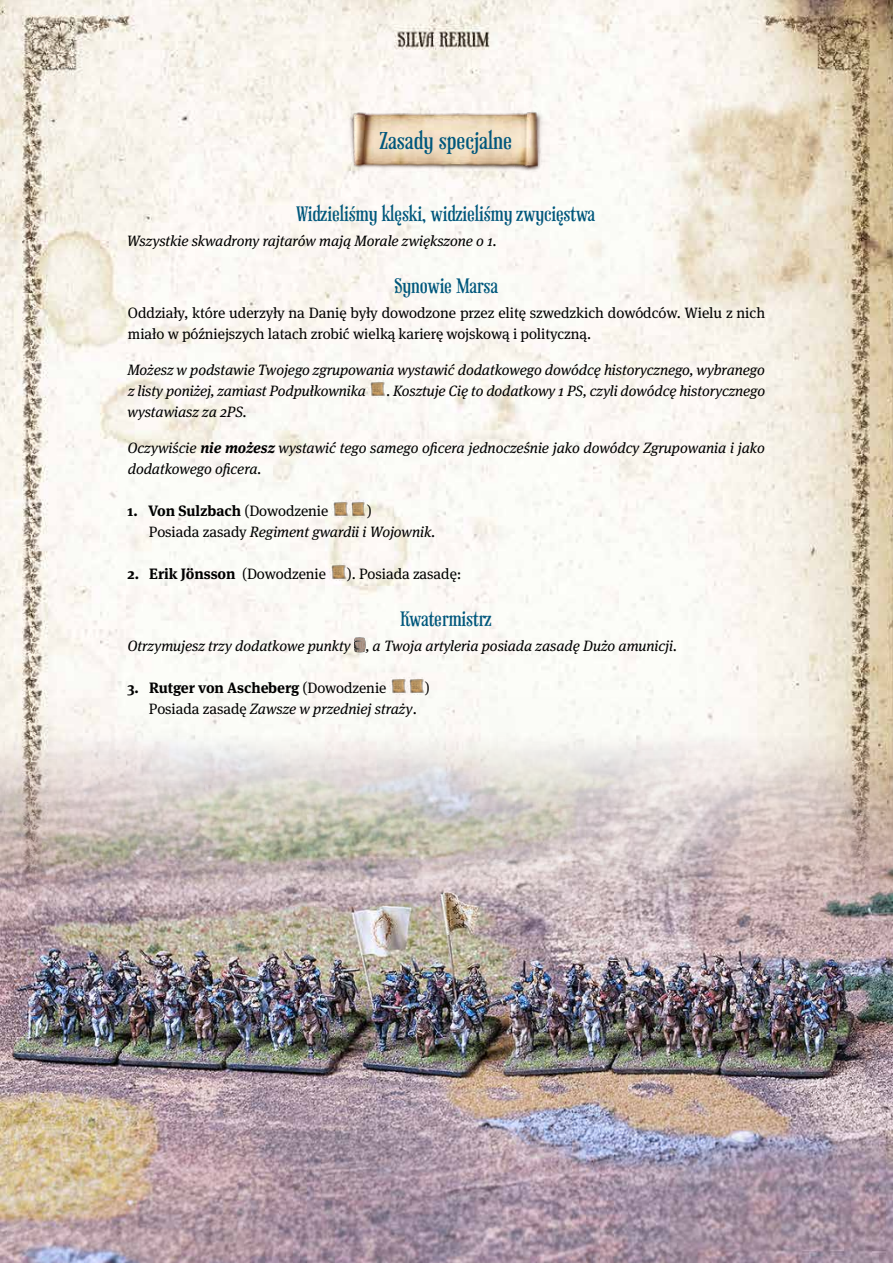
<style>
.page{position:relative;width:893px;height:1263px;background:#fff}
.page>*{position:absolute;margin:0;border:0;box-sizing:border-box;transform-origin:0 0}
.t1{font:22.5px "Phaeton";letter-spacing:-.005em;color:#00577c}
.t2{font:19.5px "Phaeton";letter-spacing:-.005em;color:#00577c}
.t3{font:italic 15px/21px "Meta Serif Pro";letter-spacing:-.005em;color:#000}
.t4{font:15px/21px "Meta Serif Pro";letter-spacing:-.005em;color:#000}
.t5{font:700 15px "Meta Serif Pro";letter-spacing:-.005em;color:#000}
.s1{font-weight:700}
.s2{font-weight:400}
.s3{font-style:normal}
</style>
<div class="page">
<img style="left:0;top:0;width:893px;height:697px">
<img style="left:339px;top:96px;width:215px;height:89px">
<img style="left:369px;top:380px;width:18px;height:18px">
<img style="left:332px;top:500px;width:35px;height:17px">
<img style="left:329px;top:563px;width:18px;height:17px">
<svg style="left:354px;top:637px;width:12px;height:15px"></svg>
<img style="left:390px;top:677px;width:35px;height:17px">
<img style="left:0;top:697px;width:893px;height:566px">
<h1 class="t1" style="left:380px;top:126px;width:134px">Zasady specjalne</h1>
<h2 class="t2" style="left:296px;top:201px;width:301px">Widzieliśmy klęski, widzieliśmy zwycięstwa</h2>
<p class="t3" style="left:127px;top:230px;width:371px">Wszystkie skwadrony rajtarów mają Morale zwiększone o 1.</p>
<h2 class="t2" style="left:394px;top:272px;width:106px">Synowie Marsa</h2>
<p class="t4" style="left:128px;top:302px;width:639px">Oddziały, które uderzyły na Danię były dowodzone przez elitę szwedzkich dowódców. Wielu z nich miało w późniejszych latach zrobić wielką karierę wojskową i polityczną.</p>
<p class="t3" style="left:127px;top:359px;width:639px">Możesz w podstawie Twojego zgrupowania wystawić dodatkowego dowódcę historycznego, wybranego z listy poniżej, zamiast Podpułkownika</p>
<p class="t3" style="left:386px;top:380px;width:380px">. Kosztuje Cię to dodatkowy 1 PS, czyli dowódcę historycznego</p>
<p class="t3" style="left:128px;top:401px;width:121px">wystawiasz za 2PS.</p>
<p class="t3" style="left:127px;top:436px;width:639px">Oczywiście <span class="s1">nie możesz</span> wystawić tego samego oficera jednocześnie jako dowódcy Zgrupowania i jako dodatkowego oficera.</p>
<p class="t5" style="left:127px;top:499px;width:203px">1. Von Sulzbach <span class="s2">(Dowodzenie</span></p>
<p class="t3" style="left:149px;top:499px;width:288px;text-indent:218px"><span class="s3">)<br>Posiada zasady</span> Regiment gwardii i Wojownik<span class="s3">.</span></p>
<p class="t5" style="left:128px;top:562px;width:200px">2. Erik Jönsson <span class="s2">(Dowodzenie</span></p>
<p class="t4" style="left:347px;top:562px;width:116px">). Posiada zasadę:</p>
<h2 class="t2" style="left:400px;top:605px;width:93px">Kwatermistrz</h2>
<p class="t3" style="left:127px;top:634px;width:551px">Otrzymujesz trzy dodatkowe punkty , a Twoja artyleria posiada zasadę Dużo amunicji.</p>
<p class="t5" style="left:127px;top:675px;width:261px">3. Rutger von Ascheberg <span class="s2">(Dowodzenie</span></p>
<p class="t4" style="left:425px;top:676px;width:6px">)</p>
<p class="t3" style="left:149px;top:697px;width:269px"><span class="s3">Posiada zasadę</span> Zawsze w przedniej straży<span class="s3">.</span></p>
</div>
